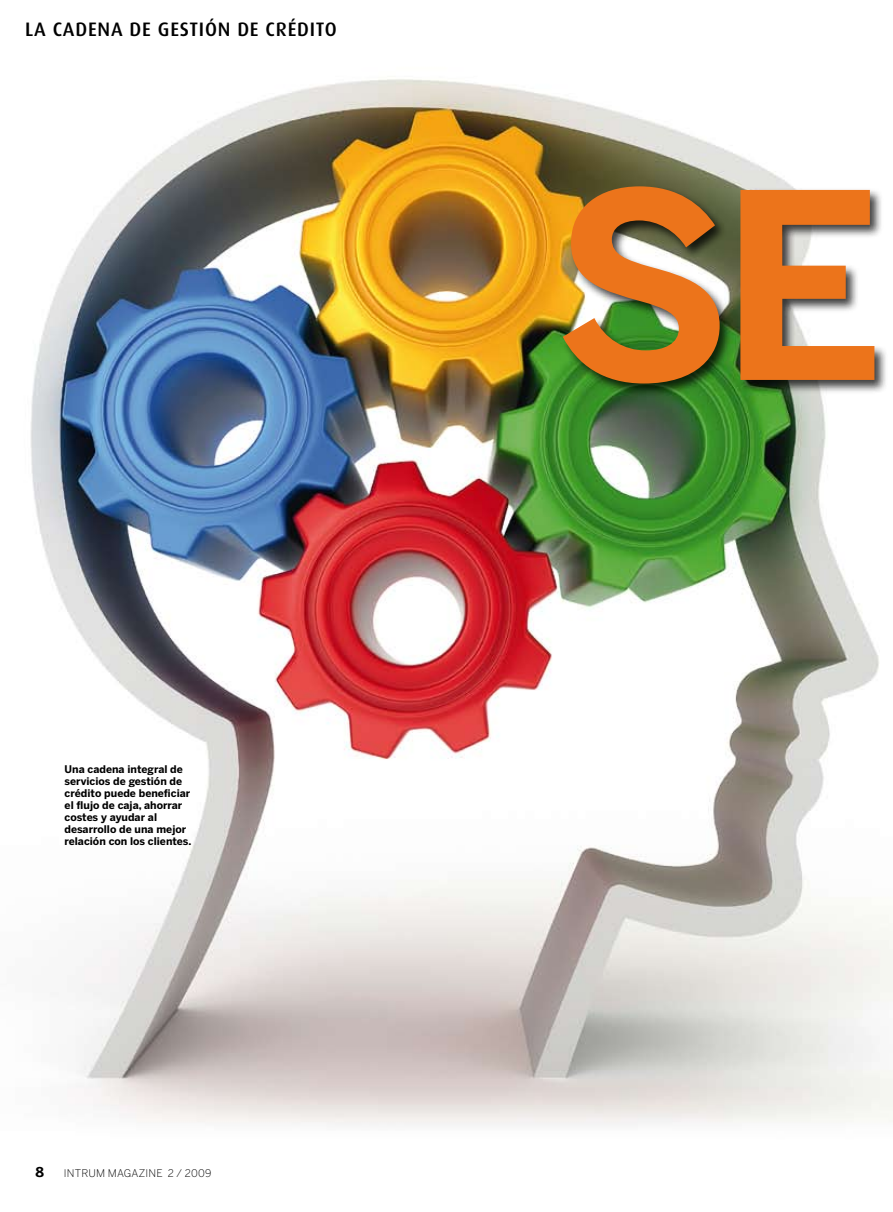
<style>
.page{position:relative;width:893px;height:1212px;background:#fff}
.page>*{position:absolute;margin:0;border:0;box-sizing:border-box;transform-origin:0 0}
.t1{font:700 256.65px "Benton Sans";color:#ec741b}
.t2{font:500 19.5px "Dax";letter-spacing:.04em;color:#000}
.t3{font:700 13.5px "Benton Sans";color:#000}
.t4{font:700 10.5px/12px "Benton Sans";color:#000}
.t5{font:300 10.5px "Benton Sans";letter-spacing:.02em;color:#000}
</style>
<div class="page">
<img style="left:30px;top:79px;width:863px;height:1046px">
<div style="left:561px;top:132px;width:332px;height:266px;background:#000;opacity:.75"></div>
<h2 class="t2" style="left:25px;top:19px;width:313px">LA CADENA DE GESTIÓN DE CRÉDITO</h2>
<p class="t4" style="left:65px;top:763px;width:128px">Una cadena integral de servicios de gestión de crédito puede beneficiar el flujo de caja, ahorrar costes y ayudar al desarrollo de una mejor relación con los clientes.</p>
<p class="t3" style="left:36px;top:1164px;width:10px">8</p>
<p class="t5" style="left:64px;top:1167px;width:149px">INTRUM MAGAZINE 2 / 2009</p>
<h1 class="t1" style="left:553px;top:138px;width:174px">se</h1>
</div>
